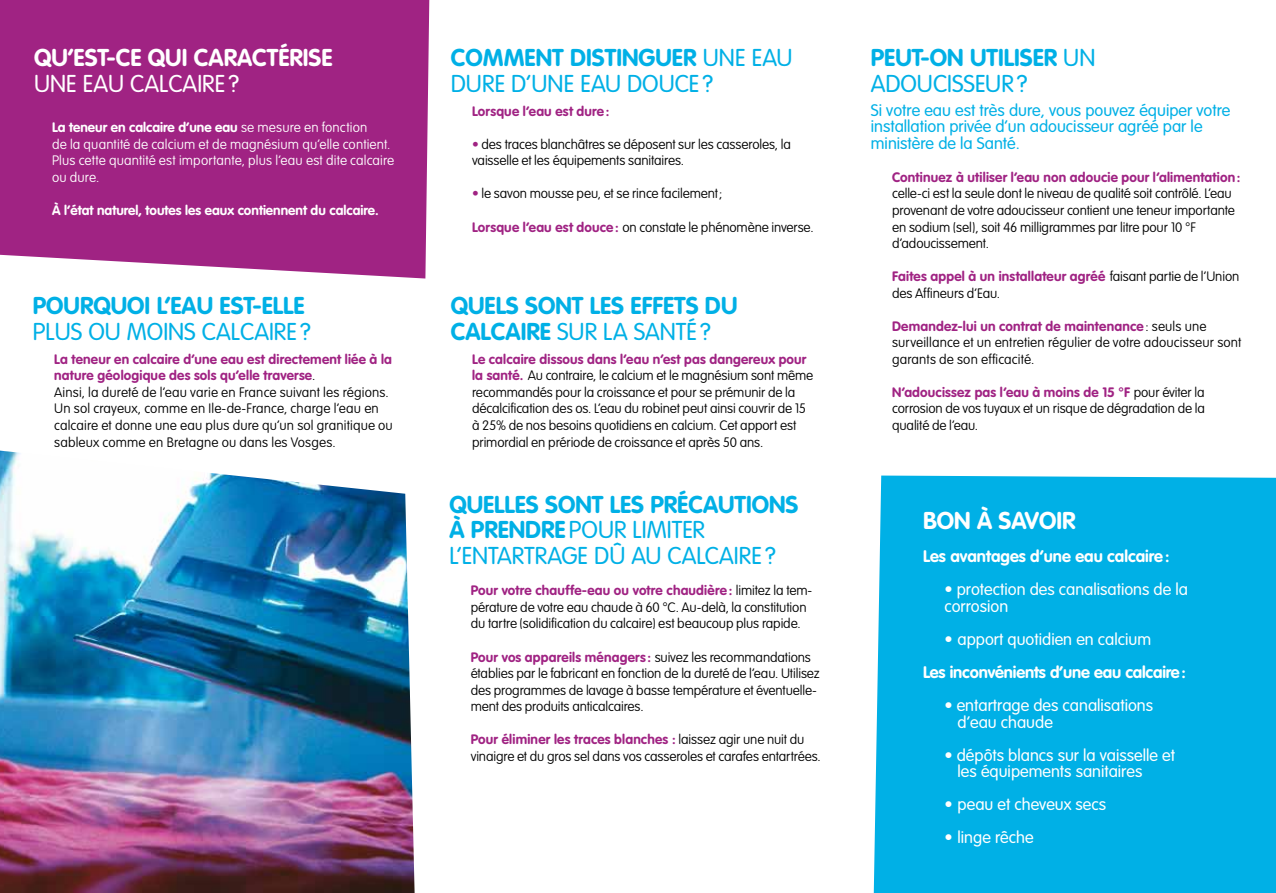
<style>
.page{position:relative;width:1276px;height:893px;background:#fff}
.page>*{position:absolute;margin:0;border:0;box-sizing:border-box;transform-origin:0 0}
.t1{font:300 24px/25.5px "VAG Rounded";color:#00b0e6}
.t2{font:700 24px/25.5px "VAG Rounded";color:#00b0e6}
.t3{font:700 24px "VAG Rounded";color:#fff}
.t4{font:300 24px "VAG Rounded";color:#fff}
.t5{font:300 16.5px/16.5px "VAG Rounded";color:#fff}
.t6{font:300 16.5px/16.5px "VAG Rounded";color:#00b0e6}
.t7{font:700 16.5px "VAG Rounded";letter-spacing:-.01em;color:#fff}
.t8{font:100 13.5px/16.5px "VAG Rounded";letter-spacing:-.01em;color:#000}
.t9{font:100 13.5px/16.5px "VAG Rounded";letter-spacing:.01em;color:#000}
.t10{font:100 13.5px/16.5px "VAG Rounded";letter-spacing:.01em;color:#fff}
.t11{font:700 13.5px "VAG Rounded";letter-spacing:.015em;color:#a02383}
.t12{font:700 13.5px "VAG Rounded";color:#fff}
.s1{font-weight:700}
.s2{font-weight:700;color:#a02383}
.s3{color:#a02383}
.s4{font-weight:300}
</style>
<div class="page">
<div style="left:874px;top:476px;width:402px;height:417px;background:#00b0e6"></div>
<div style="left:0;top:0;width:429px;height:279px;background:#a02383"></div>
<img style="left:0;top:451px;width:414px;height:442px">
<h1 class="t3" style="left:34px;top:44px;width:300px">QU’EST-CE QUI CARACTÉRISE</h1>
<h1 class="t4" style="left:34px;top:70px;width:206px">UNE EAU CALCAIRE ?</h1>
<p class="t10" style="left:52px;top:120px;width:344px"><span class="s1">La teneur en calcaire d’une eau</span> se mesure en fonction<br>de la quantité de calcium et de magnésium qu’elle contient.<br>Plus cette quantité est importante, plus l’eau est dite calcaire ou dure.</p>
<p class="t12" style="left:52px;top:202px;width:328px">À l’état naturel, toutes les eaux contiennent du calcaire.</p>
<h1 class="t2" style="left:33px;top:294px;width:273px">POURQUOI L’EAU EST-ELLE</h1>
<h1 class="t1" style="left:33px;top:319px;width:279px">PLUS OU MOINS CALCAIRE ?</h1>
<p class="t9" style="left:54px;top:351px;width:340px"><span class="s2">La teneur en calcaire d’une eau est directement liée à la nature géologique des sols qu’elle traverse</span>.<br>Ainsi, la dureté de l’eau varie en France suivant les régions.<br>Un sol crayeux, comme en Ile-de-France, charge l’eau en calcaire et donne une eau plus dure qu’un sol granitique ou sableux comme en Bretagne ou dans les Vosges.</p>
<h1 class="t1" style="left:451px;top:46px;width:343px"><span class="s1">COMMENT DISTINGUER</span> UNE EAU<br>DURE D’UNE EAU DOUCE ?</h1>
<p class="t11" style="left:472px;top:103px;width:139px">Lorsque l’eau est dure:</p>
<p class="t8" style="left:472px;top:136px;width:320px"><span class="s3">•</span> des traces blanchâtres se déposent sur les casseroles, la vaisselle et les équipements sanitaires.</p>
<p class="t8" style="left:472px;top:186px;width:252px"><span class="s3">•</span> le savon mousse peu, et se rince facilement;</p>
<p class="t8" style="left:472px;top:219px;width:343px"><span class="s2">Lorsque l’eau est douce:</span> on constate le phénomène inverse.</p>
<h1 class="t2" style="left:451px;top:294px;width:288px">QUELS SONT LES EFFETS DU<br>CALCAIRE <span class="s4">SUR LA SANTÉ ?</span></h1>
<p class="t8" style="left:472px;top:351px;width:343px"><span class="s2">Le calcaire dissous dans l’eau n’est pas dangereux pour la santé.</span> Au contraire, le calcium et le magnésium sont même recommandés pour la croissance et pour se prémunir de la décalcification des os. L’eau du robinet peut ainsi couvrir de 15 à 25% de nos besoins quotidiens en calcium. Cet apport est primordial en prériode de croissance et après 50 ans.</p>
<h1 class="t1" style="left:449px;top:492px;width:350px"><span class="s1">QUELLES SONT LES PRÉCAUTIONS<br>À PRENDRE</span> POUR LIMITER<br>L’ENTARTRAGE DÛ AU CALCAIRE ?</h1>
<p class="t8" style="left:471px;top:583px;width:343px"><span class="s2">Pour votre chauffe-eau ou votre chaudière:</span> limitez la tem&shy;pérature de votre eau chaude à 60 °C. Au-delà, la constitution du tartre (solidification du calcaire) est beaucoup plus rapide.</p>
<p class="t8" style="left:471px;top:649px;width:350px"><span class="s2">Pour vos appareils ménagers :</span> suivez les recommandations établies par le fabricant en fonction de la dureté de l’eau. Utilisez des programmes de lavage à basse température et éventuelle&shy;ment des produits anticalcaires.</p>
<p class="t8" style="left:471px;top:732px;width:351px"><span class="s2">Pour éliminer les traces blanches :</span> laissez agir une nuit du vinaigre et du gros sel dans vos casseroles et carafes entartrées.</p>
<h1 class="t2" style="left:871px;top:46px;width:226px">PEUT-ON UTILISER <span class="s4">UN<br>ADOUCISSEUR?</span></h1>
<p class="t6" style="left:871px;top:102px;width:361px">Si votre eau est très dure, vous pouvez équiper votre installation privée d’un adoucisseur agréé par le ministère de la Santé.</p>
<p class="t11" style="left:892px;top:169px;width:350px">Continuez à utiliser l’eau non adoucie pour l’alimentation:</p>
<p class="t8" style="left:892px;top:186px;width:344px">celle-ci est la seule dont le niveau de qualité soit contrôlé. L’eau provenant de votre adoucisseur contient une teneur importante en sodium (sel), soit 46 milligrammes par litre pour 10 °F d’adoucissement.</p>
<p class="t8" style="left:892px;top:269px;width:349px"><span class="s2">Faites appel à un installateur agréé</span> faisant partie de l’Union des Affineurs d’Eau.</p>
<p class="t9" style="left:892px;top:318px;width:351px"><span class="s2">Demandez-lui un contrat de maintenance</span>: seuls une surveillance et un entretien régulier de votre adoucisseur sont garants de son efficacité.</p>
<p class="t8" style="left:892px;top:384px;width:314px;text-align:justify"><span class="s2">N’adoucissez pas l’eau à moins de 15 °F</span> pour éviter la corrosion de vos tuyaux et un risque de dégradation de la qualité de l’eau.</p>
<h1 class="t3" style="left:923px;top:507px;width:154px">BON À SAVOIR</h1>
<p class="t7" style="left:923px;top:547px;width:248px">Les avantages d’une eau calcaire:</p>
<p class="t5" style="left:944px;top:582px;width:245px"><span class="s1">•</span> protection des canalisations de la corrosion</p>
<p class="t5" style="left:944px;top:631px;width:208px">• apport quotidien en calcium</p>
<p class="t7" style="left:923px;top:662px;width:264px">Les inconvénients d’une eau calcaire:</p>
<p class="t5" style="left:957px;top:698px;width:197px;text-indent:-13px">• entartrage des canalisations d’eau chaude</p>
<p class="t5" style="left:957px;top:747px;width:219px;text-indent:-13px">• dépôts blancs sur la vaisselle et les équipements sanitaires</p>
<p class="t5" style="left:944px;top:797px;width:163px">• peau et cheveux secs</p>
<p class="t5" style="left:944px;top:830px;width:91px">• linge rêche</p>
</div>
